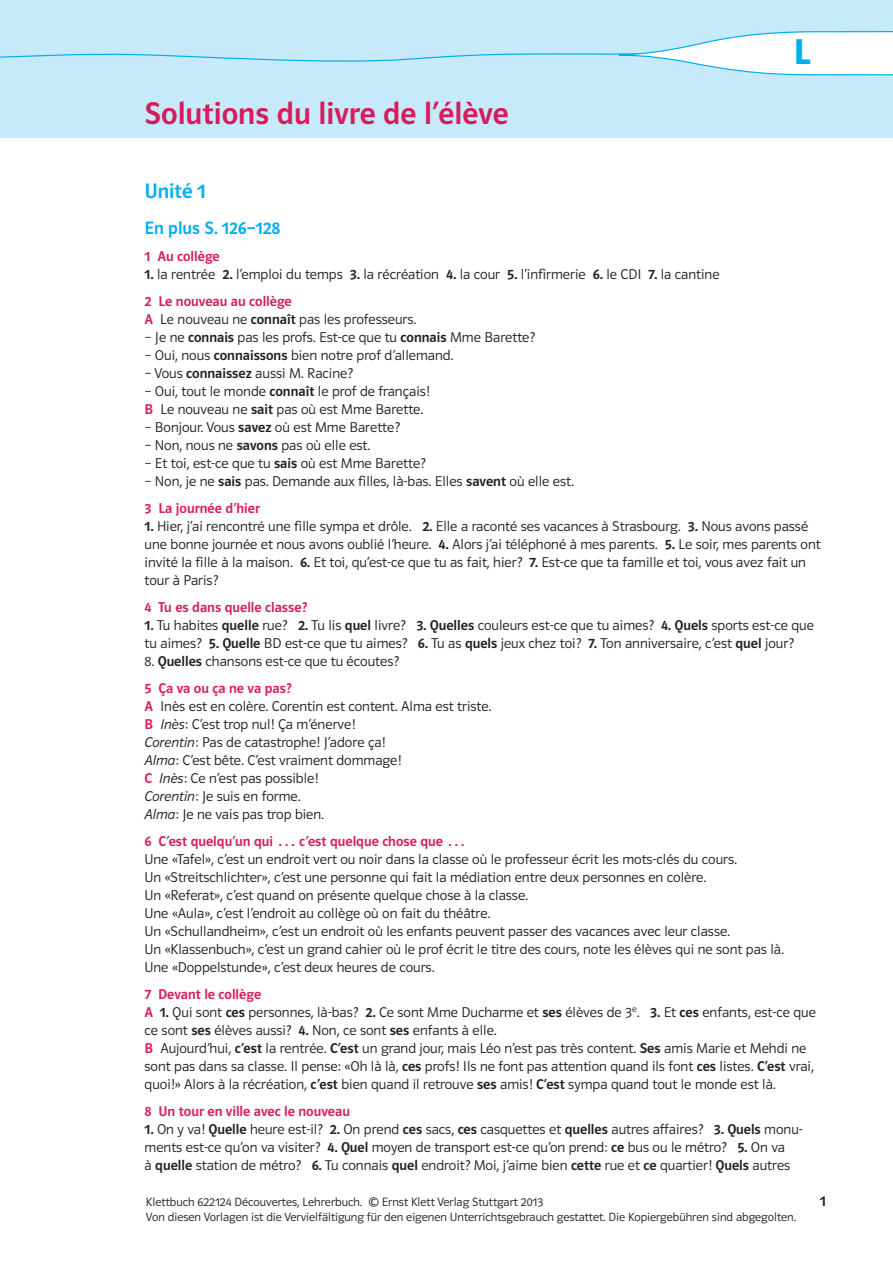
<style>
.page{position:relative;width:893px;height:1263px;background:#fff}
.page>*{position:absolute;margin:0;border:0;box-sizing:border-box;transform-origin:0 0}
.lb_kapitelnummer{font:36px "Polo ST11 K Hfett";color:#00aeef}
.lb_kapitelueberschri{font:31.5px "Polo ST11 K Krftg";color:#d91a5b}
.SB6_Titel_Kapitel_So{font:21px "Polo ST11 K Krftg";color:#00aeef}
.SB6_Titel_Unterkapit{font:18px "Polo ST11 K Krftg";color:#00aeef}
.lb_pagina{font:15px "Polo ST11 K Krftg";color:#231f20}
.lb_text{font:14.25px/18px "Polo ST11 K Leicht";color:#231f20}
.lb_titel2_aubergine{font:14.25px "Polo ST11 K Krftg";color:#d91a5b}
.lb_text-2{font:12px "Polo ST11 K Leicht";color:#231f20}
.s1{font-family:"Polo ST11 K Krftg"}
.s2{font-family:"Polo ST11 K Krftg";color:#d91a5b}
.s3{font-family:"Polo ST11 K Leicht Kursiv"}
</style>
<div class="page">
<div style="left:0;top:0;width:893px;height:137px;background:#c6eafa"></div>
<svg style="left:0;top:31px;width:893px;height:45px"></svg>
<p class="lb_kapitelueberschri" style="left:145px;top:96px;width:366px">Solutions du livre de l’élève</p>
<p class="lb_kapitelnummer" style="left:794px;top:31px;width:18px">L</p>
<p class="SB6_Titel_Kapitel_So" style="left:145px;top:179px;width:63px">Unité 1</p>
<p class="SB6_Titel_Unterkapit" style="left:145px;top:218px;width:137px">En plus S. 126–128</p>
<p class="lb_titel2_aubergine" style="left:145px;top:248px;width:77px">1 Au collège</p>
<p class="lb_text" style="left:145px;top:265px;width:576px"><span class="s1">1.</span> la rentrée <span class="s1">2.</span> l’emploi du temps <span class="s1">3.</span> la récréation <span class="s1">4.</span> la cour <span class="s1">5.</span> l’infirmerie <span class="s1">6.</span> le CDI <span class="s1">7.</span> la cantine</p>
<p class="lb_titel2_aubergine" style="left:145px;top:293px;width:149px">2 Le nouveau au collège</p>
<p class="lb_text" style="left:145px;top:310px;width:273px"><span class="s2">A</span> Le nouveau ne <span class="s1">connaît</span> pas les professeurs.</p>
<p class="lb_text" style="left:145px;top:328px;width:392px">– Je ne <span class="s1">connais</span> pas les profs. Est-ce que tu <span class="s1">connais</span> Mme Barette?</p>
<p class="lb_text" style="left:145px;top:346px;width:310px">– Oui, nous <span class="s1">connaissons</span> bien notre prof d’allemand.</p>
<p class="lb_text" style="left:145px;top:364px;width:210px">– Vous <span class="s1">connaissez</span> aussi M. Racine?</p>
<p class="lb_text" style="left:145px;top:382px;width:287px">– Oui, tout le monde <span class="s1">connaît</span> le prof de français!</p>
<p class="lb_text" style="left:145px;top:400px;width:280px"><span class="s2">B</span> Le nouveau ne <span class="s1">sait</span> pas où est Mme Barette.</p>
<p class="lb_text" style="left:145px;top:418px;width:257px">– Bonjour. Vous <span class="s1">savez</span> où est Mme Barette?</p>
<p class="lb_text" style="left:145px;top:436px;width:227px">– Non, nous ne <span class="s1">savons</span> pas où elle est.</p>
<p class="lb_text" style="left:145px;top:454px;width:283px">– Et toi, est-ce que tu <span class="s1">sais</span> où est Mme Barette?</p>
<p class="lb_text" style="left:145px;top:472px;width:431px">– Non, je ne <span class="s1">sais</span> pas. Demande aux filles, là-bas. Elles <span class="s1">savent</span> où elle est.</p>
<p class="lb_titel2_aubergine" style="left:145px;top:500px;width:117px">3 La journée d’hier</p>
<p class="lb_text" style="left:145px;top:517px;width:678px"><span class="s1">1.</span> Hier, j’ai rencontré une fille sympa et drôle. <span class="s1">2.</span> Elle a raconté ses vacances à Strasbourg. <span class="s1">3.</span> Nous avons passé une bonne journée et nous avons oublié l’heure. <span class="s1">4.</span> Alors j’ai téléphoné à mes parents. <span class="s1">5.</span> Le soir, mes parents ont invité la fille à la maison. <span class="s1">6.</span> Et toi, qu’est-ce que tu as fait, hier? <span class="s1">7.</span> Est-ce que ta famille et toi, vous avez fait un tour à Paris?</p>
<p class="lb_titel2_aubergine" style="left:145px;top:599px;width:164px">4 Tu es dans quelle classe?</p>
<p class="lb_text" style="left:145px;top:616px;width:671px"><span class="s1">1.</span> Tu habites <span class="s1">quelle</span> rue? <span class="s1">2.</span> Tu lis <span class="s1">quel</span> livre? <span class="s1">3. Quelles</span> couleurs est-ce que tu aimes? <span class="s1">4. Quels</span> sports est-ce que tu aimes? <span class="s1">5. Quelle</span> BD est-ce que tu aimes? <span class="s1">6.</span> Tu as <span class="s1">quels</span> jeux chez toi? <span class="s1">7.</span> Ton anniversaire, c’est <span class="s1">quel</span> jour?</p>
<p class="lb_text" style="left:145px;top:652px;width:256px">8. <span class="s1">Quelles</span> chansons est-ce que tu écoutes?</p>
<p class="lb_titel2_aubergine" style="left:145px;top:680px;width:149px">5 Ça va ou ça ne va pas?</p>
<p class="lb_text" style="left:145px;top:697px;width:348px"><span class="s2">A</span> Inès est en colère. Corentin est content. Alma est triste.</p>
<p class="lb_text" style="left:145px;top:715px;width:258px"><span class="s2">B</span> <span class="s3">Inès</span>: C’est trop nul! Ça m’énerve!<br><span class="s3">Corentin</span>: Pas de catastrophe! J’adore ça!<br><span class="s3">Alma</span>: C’est bête. C’est vraiment dommage!</p>
<p class="lb_text" style="left:145px;top:769px;width:181px"><span class="s2">C</span> <span class="s3">Inès</span>: Ce n’est pas possible!<br><span class="s3">Corentin</span>: Je suis en forme.<br><span class="s3">Alma</span>: Je ne vais pas trop bien.</p>
<p class="lb_titel2_aubergine" style="left:145px;top:833px;width:323px">6 C’est quelqu’un qui … c’est quelque chose que …</p>
<p class="lb_text" style="left:145px;top:850px;width:641px">Une «Tafel», c’est un endroit vert ou noir dans la classe où le professeur écrit les mots-clés du cours.<br>Un «Streitschlichter», c’est une personne qui fait la médiation entre deux personnes en colère.<br>Un «Referat», c’est quand on présente quelque chose à la classe.<br>Une «Aula», c’est l’endroit au collège où on fait du théâtre.<br>Un «Schullandheim», c’est un endroit où les enfants peuvent passer des vacances avec leur classe.<br>Un «Klassenbuch», c’est un grand cahier où le prof écrit le titre des cours, note les élèves qui ne sont pas là.<br>Une «Doppelstunde», c’est deux heures de cours.</p>
<p class="lb_titel2_aubergine" style="left:145px;top:986px;width:118px">7 Devant le collège</p>
<p class="lb_text" style="left:145px;top:1003px;width:673px"><span class="s2">A</span> <span class="s1">1.</span> Qui sont <span class="s1">ces</span> personnes, là-bas? <span class="s1">2.</span> Ce sont Mme Ducharme et <span class="s1">ses</span> élèves de 3<sup>e</sup>. <span class="s1">3.</span> Et <span class="s1">ces</span> enfants, est-ce que ce sont <span class="s1">ses</span> élèves aussi? <span class="s1">4.</span> Non, ce sont <span class="s1">ses</span> enfants à elle.</p>
<p class="lb_text" style="left:145px;top:1039px;width:671px"><span class="s2">B</span> Aujourd’hui, <span class="s1">c’est</span> la rentrée. <span class="s1">C’est</span> un grand jour, mais Léo n’est pas très content. <span class="s1">Ses</span> amis Marie et Mehdi ne sont pas dans sa classe. Il pense: «Oh là là, <span class="s1">ces</span> profs! Ils ne font pas attention quand ils font <span class="s1">ces</span> listes. <span class="s1">C’est</span> vrai, quoi!» Alors à la récréation, <span class="s1">c’est</span> bien quand il retrouve <span class="s1">ses</span> amis! <span class="s1">C’est</span> sympa quand tout le monde est là.</p>
<p class="lb_titel2_aubergine" style="left:145px;top:1103px;width:207px">8 Un tour en ville avec le nouveau</p>
<p class="lb_text" style="left:145px;top:1120px;width:660px"><span class="s1">1.</span> On y va! <span class="s1">Quelle</span> heure est-il? <span class="s1">2.</span> On prend <span class="s1">ces</span> sacs, <span class="s1">ces</span> casquettes et <span class="s1">quelles</span> autres affaires? <span class="s1">3. Quels</span> monu&shy;ments est-ce qu’on va visiter? <span class="s1">4. Quel</span> moyen de transport est-ce qu’on prend: <span class="s1">ce</span> bus ou le métro? <span class="s1">5.</span> On va<br>à <span class="s1">quelle</span> station de métro? <span class="s1">6.</span> Tu connais <span class="s1">quel</span> endroit? Moi, j’aime bien <span class="s1">cette</span> rue et <span class="s1">ce</span> quartier! <span class="s1">Quels</span> autres</p>
<p class="lb_text-2" style="left:146px;top:1196px;width:399px">Klettbuch 622124 Découvertes, Lehrerbuch. © Ernst Klett Verlag Stuttgart 2013</p>
<p class="lb_text-2" style="left:146px;top:1211px;width:652px">Von diesen Vorlagen ist die Vervielfältigung für den eigenen Unterrichtsgebrauch gestattet. Die Kopiergebühren sind abgegolten.</p>
<p class="lb_pagina" style="left:820px;top:1193px;width:8px">1</p>
</div>
